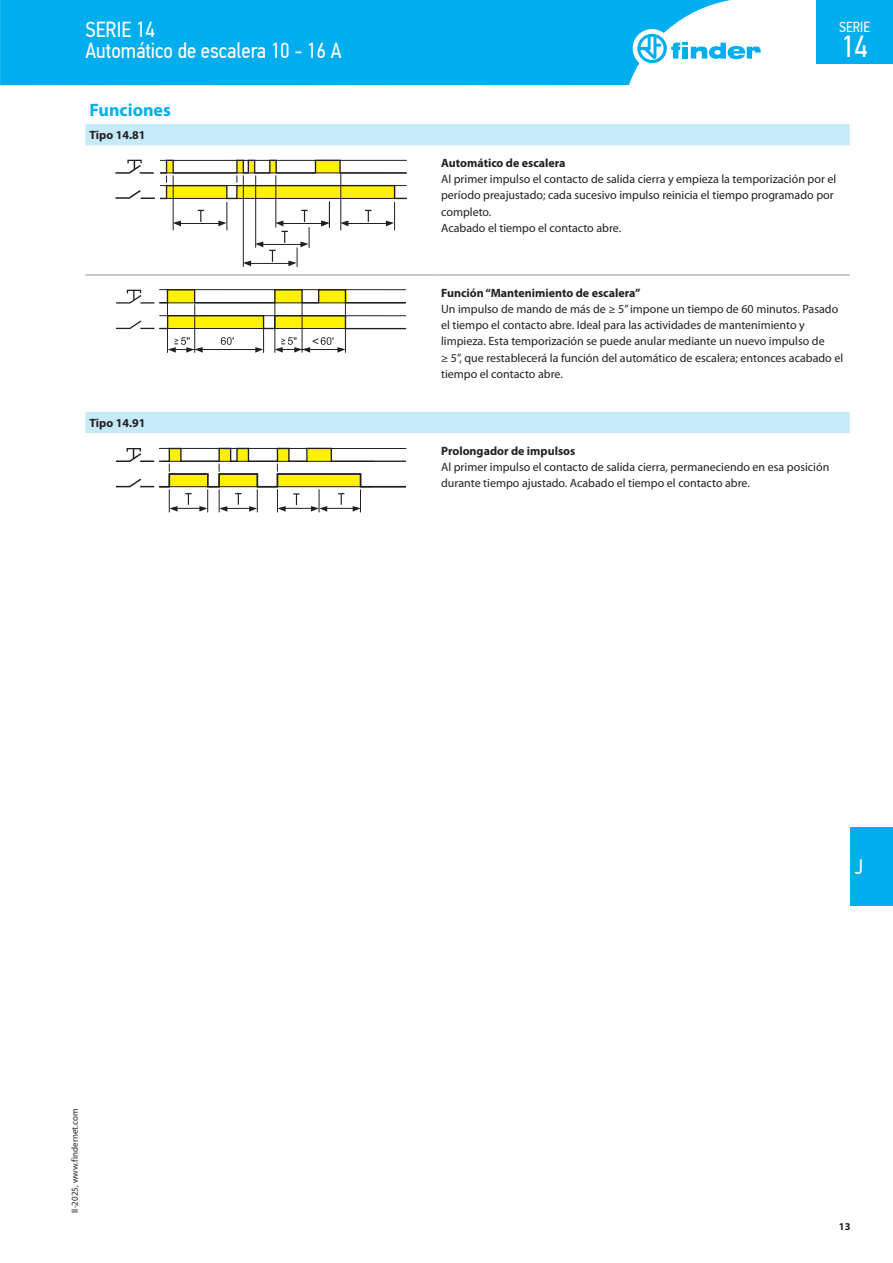
<style>
.page{position:relative;width:893px;height:1263px;background:#fff}
.page>*{position:absolute;margin:0;border:0;box-sizing:border-box;transform-origin:0 0}
.t1{font:30.3px "PF Din Text Cond Pro";color:#fff}
.t2{font:21.75px/21px "PF Din Text Cond Pro";color:#fff}
.t3{font:21px "PF Din Text Cond Pro";color:#fff}
.t4{font:700 18px "Myriad Pro";color:#00aeef}
.t5{font:14.55px "PF Din Text Cond Pro";color:#fff}
.t6{font:12px/16.2px "Myriad Pro";color:#231f20}
.t7{font:700 12px "Myriad Pro";color:#231f20}
.t8{font:700 10.5px "Myriad Pro";color:#231f20}
.t9{font:9px "Myriad Pro";color:#231f20}
</style>
<div class="page">
<div style="left:0;top:0;width:731px;height:85px;background:#00aeef"></div>
<div style="left:633px;top:29px;width:38px;height:39px;background:#fff;border-radius:50%"></div>
<svg style="left:637px;top:34px;width:124px;height:29px"></svg>
<div style="left:816px;top:0;width:77px;height:64px;background:#00aeef"></div>
<div style="left:850px;top:827px;width:43px;height:79px;background:#00aeef"></div>
<svg style="left:85px;top:124px;width:765px;height:309px"></svg>
<hr style="left:85px;top:275px;width:352px;height:1px;background:#939598">
<hr style="left:437px;top:275px;width:413px;height:1px;background:#939598">
<svg style="left:115px;top:160px;width:292px;height:107px"></svg>
<svg style="left:116px;top:289px;width:290px;height:64px"></svg>
<svg style="left:116px;top:448px;width:290px;height:64px"></svg>
<h2 class="t2" style="left:85px;top:19px;width:258px">SERIE 14<br>Automático de escalera 10 - 16 A</h2>
<h3 class="t4" style="left:90px;top:98px;width:83px">Funciones</h3>
<p class="t7" style="left:90px;top:127px;width:57px">Tipo 14.81</p>
<p class="t7" style="left:90px;top:415px;width:57px">Tipo 14.91</p>
<p class="t5" style="left:839px;top:19px;width:32px">SERIE</p>
<h1 class="t1" style="left:841px;top:28px;width:28px">14</h1>
<p class="t7" style="left:441px;top:155px;width:126px">Automático de escalera</p>
<p class="t6" style="left:441px;top:171px;width:397px">Al primer impulso el contacto de salida cierra y empieza la temporización por el período preajustado; cada sucesivo impulso reinicia el tiempo programado por completo.<br>Acabado el tiempo el contacto abre.</p>
<p class="t7" style="left:441px;top:285px;width:201px">Función “Mantenimiento de escalera”</p>
<p class="t6" style="left:441px;top:301px;width:404px">Un impulso de mando de más de ≥ 5” impone un tiempo de 60 minutos. Pasado el tiempo el contacto abre. Ideal para las actividades de mantenimiento y limpieza. Esta temporización se puede anular mediante un nuevo impulso de<br>≥ 5”, que restablecerá la función del automático de escalera; entonces acabado el tiempo el contacto abre.</p>
<p class="t7" style="left:441px;top:443px;width:136px">Prolongador de impulsos</p>
<p class="t6" style="left:441px;top:459px;width:390px">Al primer impulso el contacto de salida cierra, permaneciendo en esa posición durante tiempo ajustado. Acabado el tiempo el contacto abre.</p>
<p class="t9" style="left:69px;top:1213px;width:105px;rotate:-90deg">II-2025, www.findernet.com</p>
<h3 class="t3" style="left:855px;top:855px;width:10px">J</h3>
<p class="t8" style="left:839px;top:1219px;width:13px">13</p>
</div>
